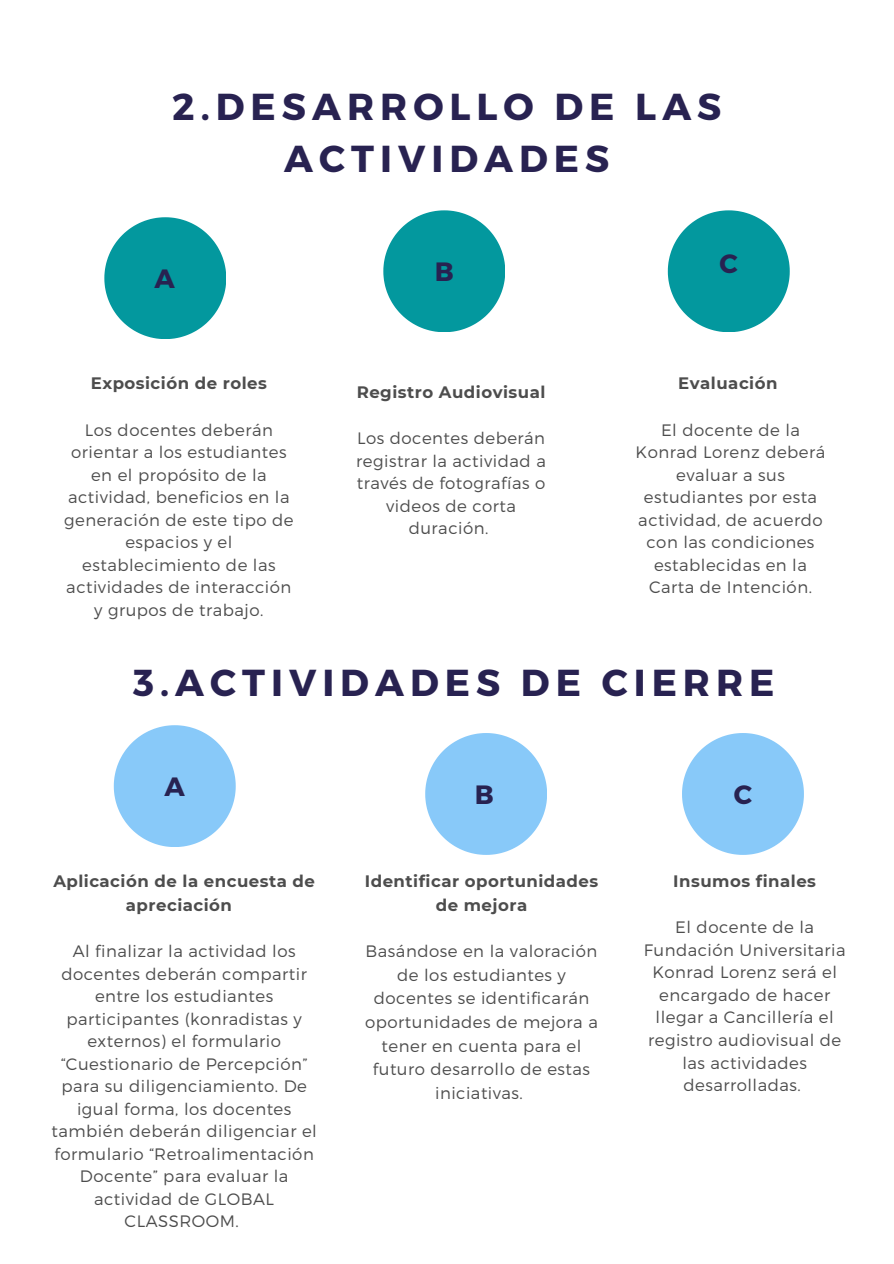
<style>
.page{position:relative;width:894px;height:1264px;background:#fff}
.page>*{position:absolute;margin:0;border:0;box-sizing:border-box;transform-origin:0 0}
.t1{font:700 37.5px/51.8px "Montserrat";letter-spacing:.16em;color:#282251;text-align:center}
.t2{font:700 26.4px "Montserrat";color:#282251}
.t3{font:300 16.5px/22.5px "Montserrat";letter-spacing:.03em;color:#4d4d4d;text-align:center}
.t4{font:700 16.5px/23.7px "Montserrat";letter-spacing:.03em;color:#4d4d4d}
</style>
<div class="page">
<svg style="left:104px;top:217px;width:122px;height:122px"></svg>
<svg style="left:383px;top:210px;width:122px;height:122px"></svg>
<svg style="left:114px;top:725px;width:121px;height:121px"></svg>
<svg style="left:425px;top:733px;width:121px;height:121px"></svg>
<svg style="left:682px;top:733px;width:121px;height:121px"></svg>
<svg style="left:667px;top:210px;width:122px;height:122px"></svg>
<h1 class="t1" style="left:172px;top:79px;width:550px">2.DESARROLLO DE LAS<br>ACTIVIDADES</h1>
<p class="t2" style="left:155px;top:262px;width:22px">A</p>
<p class="t2" style="left:434px;top:255px;width:20px">B</p>
<p class="t4" style="left:91px;top:372px;width:178px">Exposición de roles</p>
<p class="t3" style="left:64px;top:417px;width:231px">Los docentes deberán orientar a los estudiantes en el propósito de la actividad, beneficios en la generación de este tipo de espacios y el establecimiento de las actividades de interacción y grupos de trabajo.</p>
<p class="t4" style="left:356px;top:380px;width:190px">Registro Audiovisual</p>
<p class="t3" style="left:356px;top:426px;width:191px">Los docentes deberán registrar la actividad a través de fotografías o videos de corta duración.</p>
<p class="t2" style="left:719px;top:246px;width:20px">C</p>
<p class="t4" style="left:678px;top:372px;width:101px">Evaluación</p>
<p class="t3" style="left:635px;top:417px;width:191px">El docente de la<br>Konrad Lorenz deberá evaluar a sus estudiantes por esta actividad, de acuerdo con las condiciones establecidas en la<br>Carta de Intención.</p>
<h2 class="t1" style="left:133px;top:654px;width:642px">3.ACTIVIDADES DE CIERRE</h2>
<p class="t2" style="left:164px;top:769px;width:22px">A</p>
<h2 class="t2" style="left:475px;top:777px;width:20px">B</h2>
<p class="t2" style="left:733px;top:777px;width:20px">C</p>
<p class="t4" style="left:126px;top:869px;width:190px;text-indent:-73px">Aplicación de la encuesta de apreciación</p>
<h2 class="t3" style="left:52px;top:939px;width:267px">Al finalizar la actividad los docentes deberán compartir entre los estudiantes participantes (konradistas y externos) el formulario “Cuestionario de Percepción” para su diligenciamiento. De igual forma, los docentes también deberán diligenciar el formulario “Retroalimentación<br>Docente” para evaluar la actividad de GLOBAL<br>CLASSROOM.</h2>
<h1 class="t4" style="left:365px;top:869px;width:235px;text-align:center">Identificar oportunidades de mejora</h1>
<p class="t3" style="left:365px;top:938px;width:234px;line-height:23.7px">Basándose en la valoración de los estudiantes y docentes se identificarán oportunidades de mejora a tener en cuenta para el futuro desarrollo de estas iniciativas.</p>
<p class="t4" style="left:673px;top:869px;width:144px">Insumos finales</p>
<p class="t3" style="left:643px;top:915px;width:203px">El docente de la<br>Fundación Universitaria<br>Konrad Lorenz será el encargado de hacer llegar a Cancillería el registro audiovisual de las actividades desarrolladas.</p>
</div>
